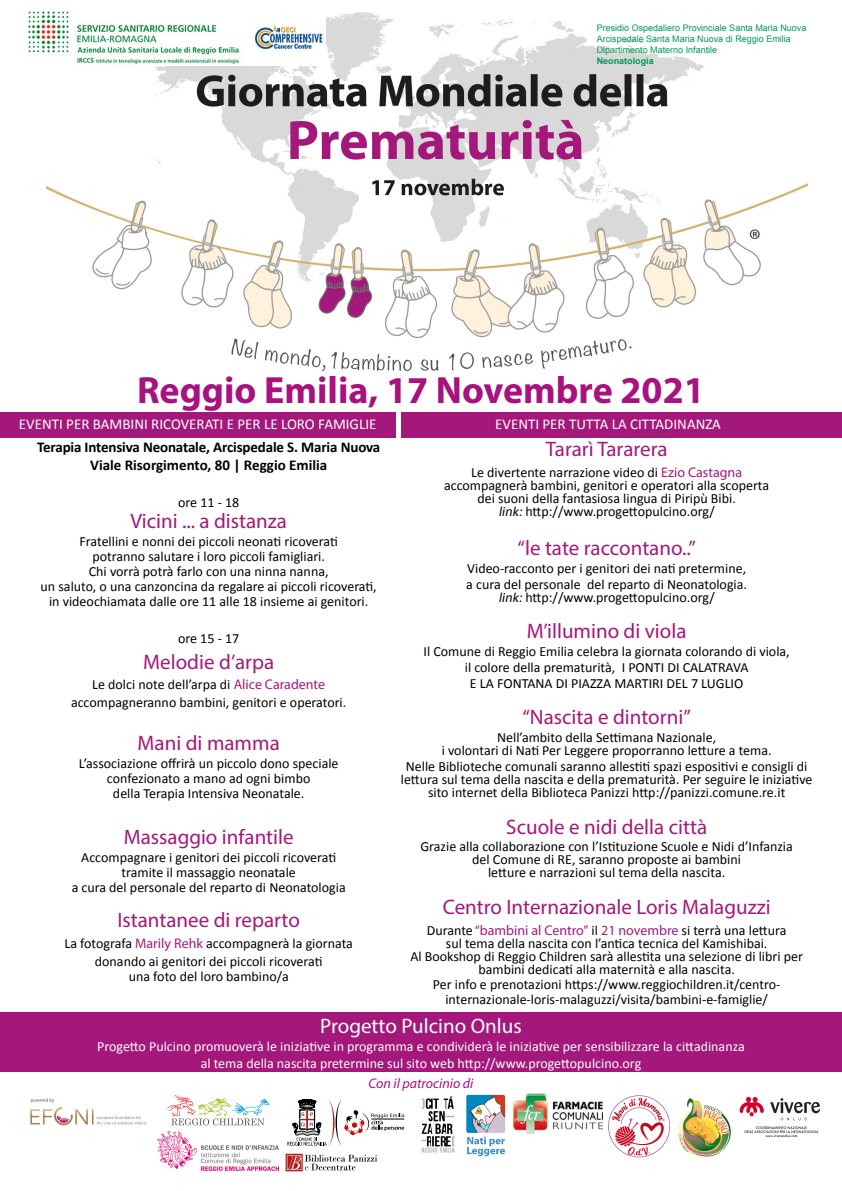
<style>
.page{position:relative;width:842px;height:1191px;background:#fff}
.page>*{position:absolute;margin:0;border:0;box-sizing:border-box;transform-origin:0 0}
.t1{font:700 38px "Myriad Pro";color:#a8127e}
.t2{font:21px "Myriad Pro";color:#a4187b}
.t3{font:21px "Myriad Pro";color:#fff}
.t4{font:700 15px/18px "Calibri";letter-spacing:-.01em;color:#000;text-align:center}
.t5{font:15px "Calibri";color:#fff}
.t6{font:14px/13px "Calibri";color:#000;text-align:center}
.t7{font:14px/16.8px "Calibri";color:#fff;text-align:center}
.t8{font:14px "Myriad Pro";color:#a4187b}
.t9{font:italic 14px "Myriad Pro";color:#a8127e}
.t10{font:9px/10.8px "Arial";color:#009959}
.t11{font:700 9px "Arial";color:#009959}
.s1{font-family:"Myriad Pro";color:#a4187b}
.s2{font-style:italic}
.s3{font-family:"Calibri";color:#000}
</style>
<div class="page">
<img style="left:47px;top:12px;width:761px;height:426px">
<img style="left:678px;top:1098px;width:53px;height:60px">
<svg style="left:167px;top:1095px;width:103px;height:30px"></svg>
<img style="left:157px;top:1131px;width:122px;height:39px">
<img style="left:421px;top:1096px;width:34px;height:57px">
<img style="left:739px;top:1096px;width:81px;height:41px">
<img style="left:30px;top:1098px;width:117px;height:28px">
<svg style="left:287px;top:1099px;width:117px;height:46px"></svg>
<img style="left:285px;top:1153px;width:93px;height:18px">
<div style="left:0;top:412px;width:395px;height:26px;background:#a4187b"></div>
<div style="left:401px;top:412px;width:441px;height:26px;background:#a4187b"></div>
<div style="left:0;top:1012px;width:842px;height:59px;background:#a4187b"></div>
<img style="left:466px;top:1094px;width:40px;height:63px">
<img style="left:513px;top:1093px;width:89px;height:41px">
<img style="left:28px;top:11px;width:297px;height:54px">
<svg style="left:608px;top:1095px;width:62px;height:62px"></svg>
<p class="t10" style="left:597px;top:23px;width:211px">Presidio Ospedaliero Provinciale Santa Maria Nuova<br>Arcispedale Santa Maria Nuova di Reggio Emilia<br>Dipartimento Materno Infantile</p>
<p class="t11" style="left:597px;top:55px;width:59px">Neonatologia</p>
<h1 class="t1" style="left:137px;top:365px;width:569px">Reggio Emilia, 17 Novembre 2021</h1>
<p class="t5" style="left:19px;top:414px;width:359px">EVENTI PER BAMBINI RICOVERATI E PER LE LORO FAMIGLIE</p>
<p class="t5" style="left:495px;top:414px;width:227px">EVENTI PER TUTTA LA CITTADINANZA</p>
<p class="t4" style="left:37px;top:438px;width:345px">Terapia Intensiva Neonatale, Arcispedale S. Maria Nuova<br>Viale Risorgimento, 80 | Reggio Emilia</p>
<p class="t6" style="left:178px;top:496px;width:63px">ore 11 - 18</p>
<h2 class="t2" style="left:130px;top:508px;width:158px">Vicini ... a distanza</h2>
<p class="t6" style="left:41px;top:533px;width:338px;line-height:15px">Fratellini e nonni dei piccoli neonati ricoverati<br>potranno salutare i loro piccoli famigliari.<br>Chi vorrà potrà farlo con una ninna nanna,<br>un saluto, o una canzoncina da regalare ai piccoli ricoverati, in videochiamata dalle ore 11 alle 18 insieme ai genitori.</p>
<p class="t6" style="left:178px;top:632px;width:63px">ore 15 - 17</p>
<h2 class="t2" style="left:143px;top:648px;width:132px">Melodie d’arpa</h2>
<p class="t6" style="left:71px;top:676px;width:277px;line-height:17.8px">Le dolci note dell’arpa di <span class="s1">Alice Caradente </span>accompagneranno bambini, genitori e operatori.</p>
<h2 class="t2" style="left:138px;top:730px;width:144px">Mani di mamma</h2>
<p class="t6" style="left:79px;top:756px;width:261px;line-height:15px">L’associazione offrirà un piccolo dono speciale confezionato a mano ad ogni bimbo<br>della Terapia Intensiva Neonatale.</p>
<h2 class="t2" style="left:124px;top:824px;width:171px">Massaggio infantile</h2>
<p class="t6" style="left:72px;top:849px;width:276px;line-height:15px">Accompagnare i genitori dei piccoli ricoverati tramite il massaggio neonatale<br>a cura del personale del reparto di Neonatologia</p>
<h2 class="t2" style="left:118px;top:907px;width:184px">Istantanee di reparto</h2>
<p class="t6" style="left:64px;top:934px;width:290px;line-height:17.8px">La fotografa <span class="s1">Marily Rehk</span> accompagnerà la giornata donando ai genitori dei piccoli ricoverati</p>
<p class="t6" style="left:129px;top:969px;width:161px">una foto del loro bambino/a</p>
<h2 class="t2" style="left:546px;top:436px;width:123px">Tararì Tararera</h2>
<p class="t6" style="left:444px;top:465px;width:326px">Le divertente narrazione video di <span class="s1">Ezio Castagna </span>accompagnerà bambini, genitori e operatori alla scoperta dei suoni della fantasiosa lingua di Piripù Bibi. <span class="s2">link:</span>http://www.progettopulcino.org/</p>
<h2 class="t2" style="left:517px;top:535px;width:180px">“le tate raccontano..”</h2>
<p class="t6" style="left:466px;top:560px;width:282px;line-height:15.8px;text-align:left">Video-racconto per i genitori dei nati pretermine, a cura del personale del reparto di Neonatologia.</p>
<p class="t6" style="left:498px;top:590px;width:218px"><span class="s2">link:</span>http://www.progettopulcino.org/</p>
<h2 class="t2" style="left:527px;top:618px;width:161px">M’illumino di viola</h2>
<p class="t6" style="left:424px;top:643px;width:368px;line-height:15.8px">Il Comune di Reggio Emilia celebra la giornata colorando di viola, il colore della prematurità, I PONTI DI CALATRAVA<br>E LA FONTANA DI PIAZZA MARTIRI DEL 7 LUGLIO</p>
<h2 class="t2" style="left:522px;top:704px;width:170px">“Nascita e dintorni”</h2>
<p class="t6" style="left:442px;top:731px;width:331px">Nell’ambito della Settimana Nazionale,<br>i volontari di Nati Per Leggere proporranno letture a tema.</p>
<p class="t6" style="left:401px;top:760px;width:413px">Nelle Biblioteche comunali saranno allestiti spazi espositivi e consigli di lettura sul tema della nascita e della prematurità. Per seguire le iniziative sito internet della Biblioteca Panizzi http://panizzi.comune.re.it</p>
<h2 class="t2" style="left:506px;top:813px;width:202px">Scuole e nidi della città</h2>
<p class="t6" style="left:420px;top:840px;width:374px">Grazie alla collaborazione con l’Istituzione Scuole e Nidi d’Infanzia del Comune di RE, saranno proposte ai bambini<br>letture e narrazioni sul tema della nascita.</p>
<h2 class="t2" style="left:443px;top:894px;width:329px">Centro Internazionale Loris Malaguzzi</h2>
<p class="t8" style="left:427px;top:921px;width:361px"><span class="s3">Durante</span> “bambini al Centro” <span class="s3">il</span> 21 novembre <span class="s3">si terrà una lettura</span></p>
<p class="t6" style="left:410px;top:936px;width:394px">sul tema della nascita con l’antica tecnica del Kamishibai.<br>Al Bookshop di Reggio Children sarà allestita una selezione di libri per bambini dedicati alla maternità e alla nascita.</p>
<p class="t6" style="left:433px;top:977px;width:349px;line-height:15px">Per info e prenotazioni https://www.reggiochildren.it/centro&shy;internazionale-loris-malaguzzi/visita/bambini-e-famiglie/</p>
<h2 class="t3" style="left:320px;top:1013px;width:203px">Progetto Pulcino Onlus</h2>
<p class="t7" style="left:97px;top:1038px;width:649px">Progetto Pulcino promuoverà le iniziative in programma e condividerà le iniziative per sensibilizzare la cittadinanza al tema della nascita pretermine sul sito web http://www.progettopulcino.org</p>
<p class="t9" style="left:368px;top:1074px;width:106px">Con il patrocinio di</p>
</div>
